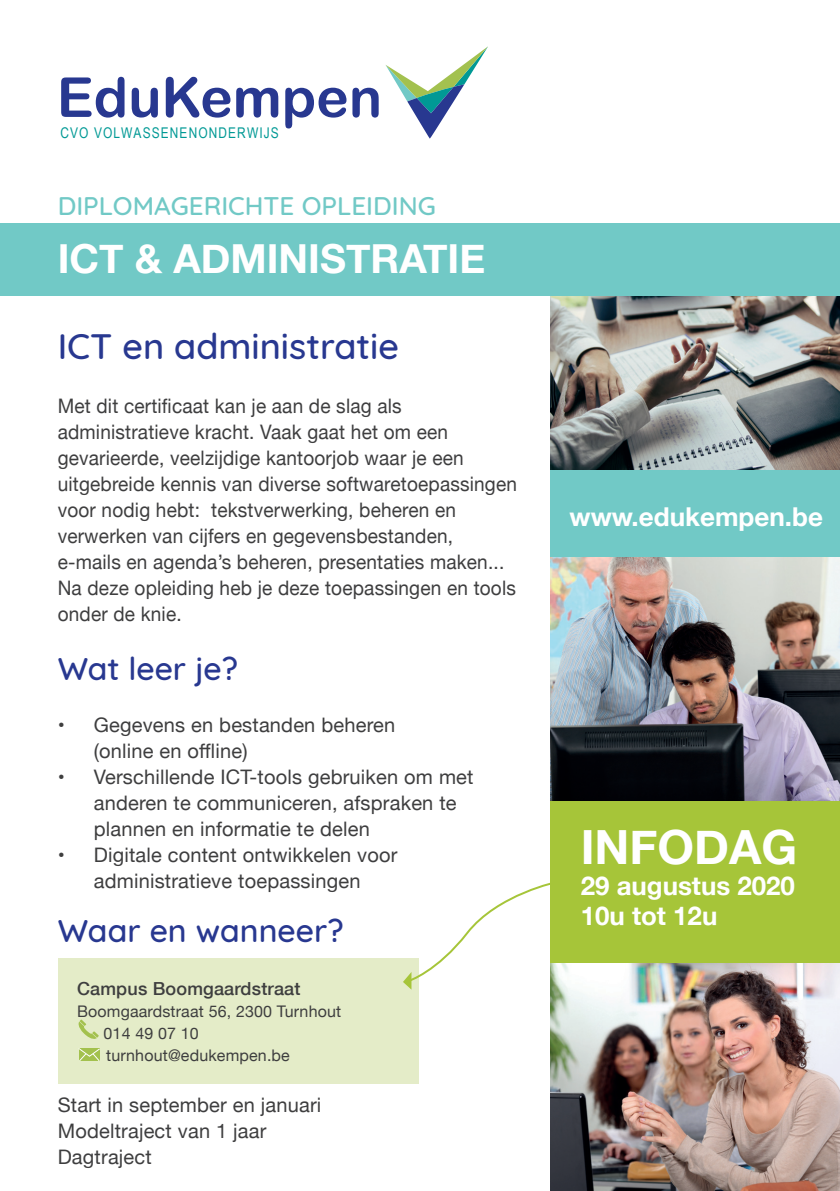
<style>
.page{position:relative;width:840px;height:1191px;background:#fff}
.page>*{position:absolute;margin:0;border:0;box-sizing:border-box;transform-origin:0 0}
.t1{font:55px "Arial Rounded MT Bold";color:#283890}
.t2{font:700 47.2px "Helvetica Neue";color:#fff}
.t3{font:700 40px "Helvetica Neue";color:#fff}
.t4{font:500 36px "Quicksand";color:#283890}
.t5{font:500 32px "Quicksand";color:#283890}
.t6{font:500 26px "Quicksand";color:#71c9c6}
.t7{font:700 26px "Helvetica Neue";color:#fff}
.t8{font:700 25.8px/30.4px "Helvetica Neue";color:#fff}
.t9{font:20px/26px "Helvetica Neue";letter-spacing:.01em;color:#3e3e3f;scale:.95 1}
.t10{font:20px/26px "Helvetica Neue";letter-spacing:.01em;color:#3e3e3f}
.t11{font:500 18px "Helvetica Neue";letter-spacing:.01em;color:#3e3e3f}
.t12{font:16px/22px "Helvetica Neue";letter-spacing:.01em;color:#3e3e3f}
.t13{font:14.8px "Arial Narrow";letter-spacing:.075em;color:#009995}
</style>
<div class="page">
<svg style="left:385px;top:46px;width:103px;height:93px"></svg>
<div style="left:58px;top:957px;width:360px;height:126px;background:#e4ecc8"></div>
<svg style="left:78px;top:1019px;width:21px;height:20px"></svg>
<svg style="left:78px;top:1048px;width:22px;height:13px"></svg>
<div style="left:550px;top:800px;width:289px;height:163px;background:#a6c539"></div>
<img style="left:550px;top:556px;width:289px;height:244px">
<img style="left:550px;top:296px;width:289px;height:174px">
<img style="left:550px;top:963px;width:289px;height:228px">
<div style="left:550px;top:470px;width:289px;height:86px;background:#71c9c6"></div>
<div style="left:0;top:223px;width:839px;height:73px;background:#71c9c6"></div>
<svg style="left:403px;top:882px;width:156px;height:107px"></svg>
<h1 class="t1" style="left:57px;top:65px;width:326px">EduKempen</h1>
<p class="t13" style="left:60px;top:122px;width:220px">CVO VOLWASSENENONDERWIJS</p>
<h3 class="t6" style="left:58px;top:185px;width:379px">DIPLOMAGERICHTE OPLEIDING</h3>
<h3 class="t3" style="left:58px;top:234px;width:429px">ICT &amp; ADMINISTRATIE</h3>
<h3 class="t4" style="left:58px;top:317px;width:342px">ICT en administratie</h3>
<p class="t9" style="left:58px;top:394px;width:485px">Met dit certificaat kan je aan de slag als administratieve kracht. Vaak gaat het om een gevarieerde, veelzijdige kantoorjob waar je een uitgebreide kennis van diverse softwaretoepassingen voor nodig hebt: tekstverwerking, beheren en verwerken van cijfers en gegevensbestanden, e-mails en agenda’s beheren, presentaties maken...<br>Na deze opleiding heb je deze toepassingen en tools onder de knie.</p>
<h3 class="t5" style="left:58px;top:642px;width:182px">Wat leer je?</h3>
<p class="t10" style="left:94px;top:713px;width:303px;text-indent:-36px">• Gegevens en bestanden beheren (online en offline)</p>
<p class="t10" style="left:94px;top:765px;width:381px;text-indent:-36px">• Verschillende ICT-tools gebruiken om met anderen te communiceren, afspraken te plannen en informatie te delen</p>
<p class="t10" style="left:58px;top:843px;width:341px;text-align:center">• Digitale content ontwikkelen voor administratieve toepassingen</p>
<h3 class="t5" style="left:58px;top:905px;width:287px">Waar en wanneer?</h3>
<p class="t11" style="left:77px;top:977px;width:225px">Campus Boomgaardstraat</p>
<p class="t12" style="left:103px;top:1000px;width:239px;text-indent:-26px">Boomgaardstraat 56, 2300 Turnhout<br>014 49 07 10 turnhout@edukempen.be</p>
<p class="t10" style="left:58px;top:1093px;width:265px">Start in september en januari<br>Modeltraject van 1 jaar<br>Dagtraject</p>
<h3 class="t7" style="left:569px;top:500px;width:255px">www.edukempen.be</h3>
<h2 class="t2" style="left:580px;top:818px;width:218px">INFODAG</h2>
<p class="t8" style="left:580px;top:869px;width:216px">29 augustus 2020<br>10u tot 12u</p>
</div>
